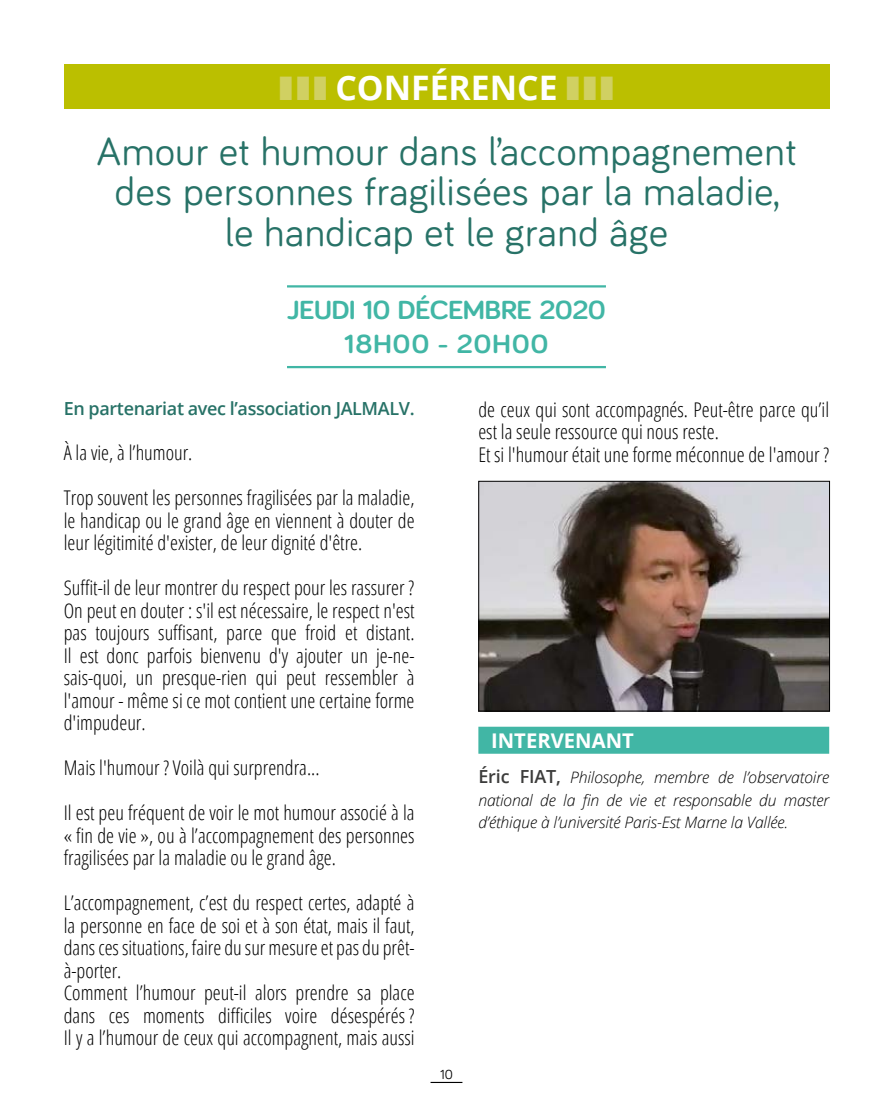
<style>
.page{position:relative;width:893px;height:1117px;background:#fff}
.page>*{position:absolute;margin:0;border:0;box-sizing:border-box;transform-origin:0 0}
.t1{font:40.5px/40.5px "Bariol";letter-spacing:.015em;color:#277267;text-align:center}
.t2{font:700 33.75px "Open Sans";color:#fff}
.t3{font:700 27px/33.8px "Bariol";letter-spacing:-.025em;color:#41b6a5;text-align:center;scale:1.1 1}
.t4{font:300 condensed 20.25px/22.5px "Open Sans";color:#000;text-align:justify}
.t5{font:700 20.25px "Open Sans";color:#fff}
.t6{font:600 18px "Open Sans";letter-spacing:-.02em;color:#277267}
.t7{font:italic 300 15.75px/22.5px "Open Sans";letter-spacing:-.01em;color:#000;text-align:justify}
.t8{font:13.5px "Bariol";color:#000}
.s1{color:#d0d062}
.s2{font-weight:600;font-style:normal;font-size:18px;color:#3c3c3b}
</style>
<div class="page">
<hr style="left:431px;top:1081px;width:31px;height:1px;background:#000">
<div style="left:64px;top:64px;width:765px;height:44px;background:#bbbf00"></div>
<div style="left:478px;top:726px;width:351px;height:27px;background:#41b6a5"></div>
<img style="left:480px;top:483px;width:348px;height:226px">
<div style="left:478px;top:481px;width:352px;height:230px;border:1px solid #000"></div>
<hr style="left:287px;top:285px;width:319px;height:2px;background:#41b6a5">
<hr style="left:287px;top:366px;width:319px;height:2px;background:#41b6a5">
<h2 class="t2" style="left:280px;top:64px;width:335px"><span class="s1">■</span> <span class="s1">■</span> <span class="s1">■</span> CONFÉRENCE <span class="s1">■</span> <span class="s1">■</span> <span class="s1">■</span></h2>
<h1 class="t1" style="left:96px;top:129px;width:702px">Amour et humour dans l’accompagnement des personnes fragilisées par la maladie, le handicap et le grand âge</h1>
<h3 class="t3" style="left:287px;top:292px;width:291px">JEUDI 10 DÉCEMBRE 2020<br>18H00 - 20H00</h3>
<p class="t6" style="left:64px;top:396px;width:350px">En partenariat avec l’association JALMALV.</p>
<p class="t4" style="left:64px;top:440px;width:130px">À la vie, à l’humour.</p>
<p class="t4" style="left:64px;top:485px;width:352px">Trop souvent les personnes fragilisées par la maladie, le handicap ou le grand âge en viennent à douter de leur légitimité d'exister, de leur dignité d'être.</p>
<p class="t4" style="left:64px;top:575px;width:352px">Suffit-il de leur montrer du respect pour les rassurer ?<br>On peut en douter : s'il est nécessaire, le respect n'est pas toujours suffisant, parce que froid et distant.<br>Il est donc parfois bienvenu d'y ajouter un je-ne&shy;sais-quoi, un presque-rien qui peut ressembler à l'amour - même si ce mot contient une certaine forme d'impudeur.</p>
<p class="t4" style="left:64px;top:755px;width:257px">Mais l'humour ? Voilà qui surprendra...</p>
<p class="t4" style="left:64px;top:800px;width:352px">Il est peu fréquent de voir le mot humour associé à la « fin de vie », ou à l’accompagnement des personnes fragilisées par la maladie ou le grand âge.</p>
<p class="t4" style="left:64px;top:890px;width:352px;text-align:left">L’accompagnement, c’est du respect certes, adapté à la personne en face de soi et à son état, mais il faut, dans ces situations, faire du sur mesure et pas du prêt&shy;à-porter.<br>Comment l’humour peut-il alors prendre sa place dans ces moments difficiles voire désespérés ?<br>Il y a l’humour de ceux qui accompagnent, mais aussi</p>
<p class="t8" style="left:440px;top:1064px;width:14px">10</p>
<p class="t4" style="left:478px;top:397px;width:352px;text-align:left">de ceux qui sont accompagnés. Peut-être parce qu’il est la seule ressource qui nous reste.<br>Et si l'humour était une forme méconnue de l'amour ?</p>
<p class="t5" style="left:491px;top:726px;width:144px">INTERVENANT</p>
<p class="t7" style="left:478px;top:765px;width:352px"><span class="s2">Éric FIAT,</span> Philosophe, membre de l’observatoire national de la fin de vie et responsable du master d’éthique à l’université Paris-Est Marne la Vallée.</p>
</div>
